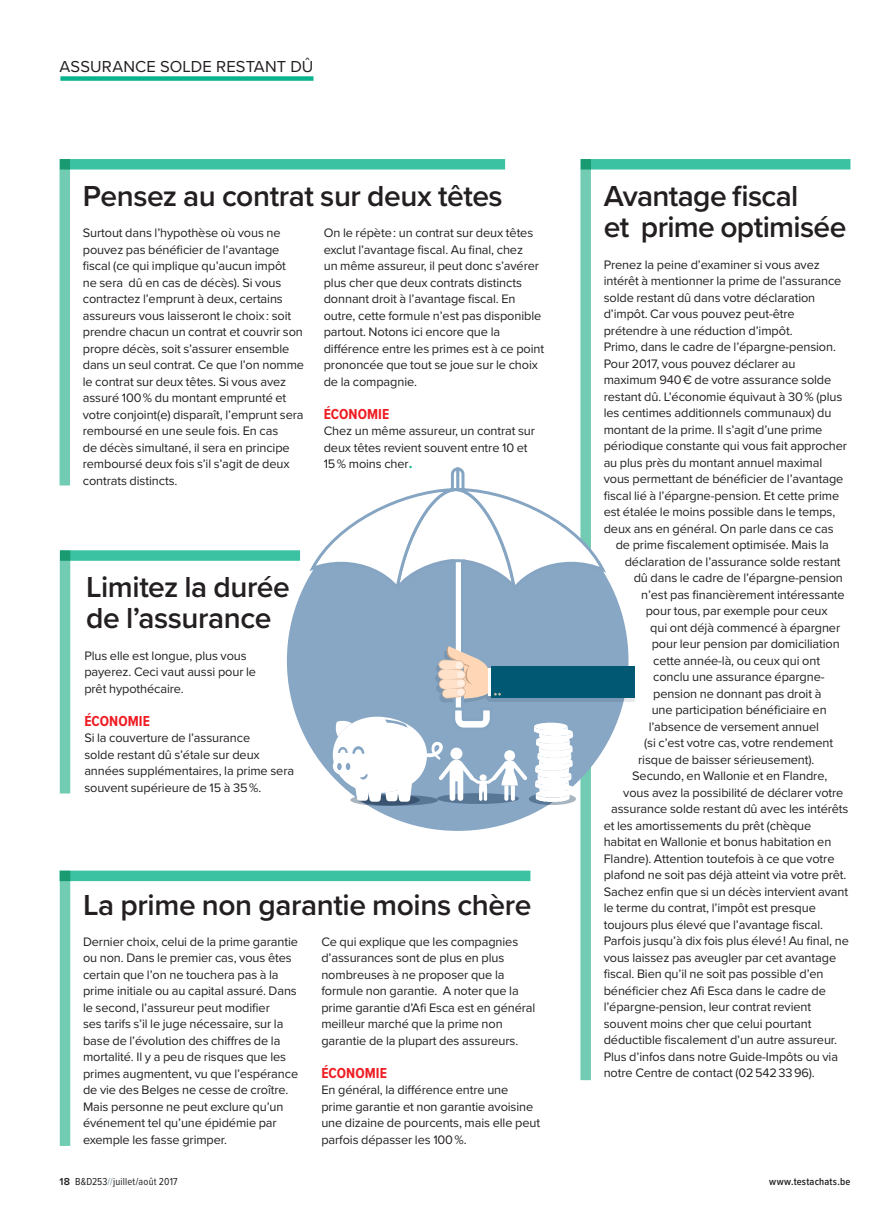
<style>
.page{position:relative;width:893px;height:1212px;background:#fff}
.page>*{position:absolute;margin:0;border:0;box-sizing:border-box;transform-origin:0 0}
.t1{font:600 30px/31.5px "Proxima Nova";letter-spacing:-.015em;color:#231f20}
.t2{font:16.5px "Proxima Nova";letter-spacing:.005em;color:#231f20}
.t3{font:700 15px "Proxima Nova Cond";letter-spacing:.005em;color:#ee1d23}
.t4{font:12.75px/16.5px "Proxima Nova";letter-spacing:-.01em;color:#231f20}
.t5{font:10.5px "Proxima Nova Cond";letter-spacing:.02em;color:#231f20}
.t6{font:600 10.5px "Proxima Nova Cond";letter-spacing:.02em;color:#231f20}
.s1{font-family:"Proxima Nova Cond";font-weight:700;font-size:15px;color:#0ab38d}
.s2{font-family:"Proxima Nova";font-weight:600}
.s3{color:#7996a3}
</style>
<div class="page">
<div style="left:60px;top:76px;width:253px;height:5px;background:#0ab38d"></div>
<div style="left:581px;top:159px;width:269px;height:11px;background:#3bc2a3"></div>
<div style="left:580px;top:159px;width:11px;height:921px;background:#72ccb3"></div>
<div style="left:60px;top:159px;width:445px;height:11px;background:#3bc2a3"></div>
<div style="left:60px;top:159px;width:10px;height:326px;background:#72ccb3"></div>
<div style="left:60px;top:870px;width:470px;height:11px;background:#3bc2a3"></div>
<div style="left:60px;top:870px;width:10px;height:276px;background:#72ccb3"></div>
<div style="left:60px;top:550px;width:240px;height:11px;background:#3bc2a3"></div>
<div style="left:60px;top:550px;width:10px;height:243px;background:#72ccb3"></div>
<div style="left:287px;top:490px;width:341px;height:341px;background:#87a7c5;border-radius:50%"></div>
<svg style="left:529px;top:793px;width:47px;height:12px"></svg>
<svg style="left:437px;top:793px;width:82px;height:11px"></svg>
<svg style="left:358px;top:795px;width:80px;height:11px"></svg>
<svg style="left:350px;top:794px;width:70px;height:12px"></svg>
<div style="left:454px;top:490px;width:8px;height:221px;background:#fff"></div>
<div style="left:453px;top:488px;width:11px;height:224px;border:3px solid #85a5c3"></div>
<svg style="left:306px;top:466px;width:303px;height:133px"></svg>
<svg style="left:333px;top:646px;width:301px;height:156px"></svg>
<p class="t2" style="left:60px;top:54px;width:255px">ASSURANCE SOLDE RESTANT DÛ</p>
<h1 class="t1" style="left:83px;top:179px;width:421px">Pensez au contrat sur deux têtes</h1>
<p class="t4" style="left:83px;top:224px;width:199px">Surtout dans l’hypothèse où vous ne</p>
<p class="t4" style="left:83px;top:241px;width:223px">pouvez pas bénéficier de l’avantage fiscal (ce qui implique qu’aucun impôt<br>ne sera dû en cas de décès). Si vous contractez l’emprunt à deux, certains assureurs vous laisseront le choix : soit prendre chacun un contrat et couvrir son propre décès, soit s’assurer ensemble dans un seul contrat. Ce que l’on nomme le contrat sur deux têtes. Si vous avez assuré 100 % du montant emprunté et votre conjoint(e) disparaît, l’emprunt sera remboursé en une seule fois. En cas<br>de décès simultané, il sera en principe remboursé deux fois s’il s’agit de deux contrats distincts.</p>
<p class="t4" style="left:324px;top:224px;width:222px">On le répète : un contrat sur deux têtes exclut l’avantage fiscal. Au final, chez<br>un même assureur, il peut donc s’avérer plus cher que deux contrats distincts donnant droit à l’avantage fiscal. En outre, cette formule n’est pas disponible partout. Notons ici encore que la différence entre les primes est à ce point prononcée que tout se joue sur le choix de la compagnie.</p>
<p class="t3" style="left:324px;top:403px;width:67px">ÉCONOMIE</p>
<p class="t4" style="left:324px;top:422px;width:213px">Chez un même assureur, un contrat sur deux têtes revient souvent entre 10 et<br>15 % moins cher<span class="s1">.</span></p>
<h1 class="t1" style="left:86px;top:570px;width:205px">Limitez la durée de l’assurance</h1>
<p class="t4" style="left:84px;top:647px;width:173px">Plus elle est longue, plus vous payerez. Ceci vaut aussi pour le prêt hypothécaire.</p>
<p class="t3" style="left:84px;top:710px;width:67px">ÉCONOMIE</p>
<p class="t4" style="left:84px;top:729px;width:211px">Si la couverture de l’assurance<br>solde restant dû s’étale sur deux années supplémentaires, la prime sera souvent supérieure de 15 à 35 %.</p>
<h1 class="t1" style="left:83px;top:888px;width:450px">La prime non garantie moins chère</h1>
<p class="t4" style="left:83px;top:933px;width:217px">Dernier choix, celui de la prime garantie ou non. Dans le premier cas, vous êtes certain que l’on ne touchera pas à la prime initiale ou au capital assuré. Dans le second, l’assureur peut modifier<br>ses tarifs s’il le juge nécessaire, sur la base de l’évolution des chiffres de la mortalité. Il y a peu de risques que les primes augmentent, vu que l’espérance de vie des Belges ne cesse de croître.<br>Mais personne ne peut exclure qu’un événement tel qu’une épidémie par exemple les fasse grimper.</p>
<p class="t4" style="left:321px;top:933px;width:216px">Ce qui explique que les compagnies d’assurances sont de plus en plus nombreuses à ne proposer que la formule non garantie. A noter que la prime garantie d’Afi Esca est en général meilleur marché que la prime non garantie de la plupart des assureurs.</p>
<p class="t3" style="left:321px;top:1062px;width:67px">ÉCONOMIE</p>
<p class="t4" style="left:321px;top:1081px;width:220px">En général, la différence entre une prime garantie et non garantie avoisine une dizaine de pourcents, mais elle peut parfois dépasser les 100 %.</p>
<h1 class="t1" style="left:604px;top:179px;width:196px">Avantage fiscal</h1>
<h1 class="t1" style="left:604px;top:211px;width:244px">et prime optimisée</h1>
<p class="t4" style="left:604px;top:255px;width:245px">Prenez la peine d’examiner si vous avez intérêt à mentionner la prime de l’assurance solde restant dû dans votre déclaration d’impôt. Car vous pouvez peut-être prétendre à une réduction d’impôt.<br>Primo, dans le cadre de l’épargne-pension.<br>Pour 2017, vous pouvez déclarer au maximum 940 € de votre assurance solde restant dû. L’économie équivaut à 30 % (plus les centimes additionnels communaux) du montant de la prime. Il s’agit d’une prime périodique constante qui vous fait approcher au plus près du montant annuel maximal vous permettant de bénéficier de l’avantage fiscal lié à l’épargne-pension. Et cette prime est étalée le moins possible dans le temps, deux ans en général. On parle dans ce cas</p>
<p class="t4" style="left:616px;top:536px;width:215px">de prime fiscalement optimisée. Mais la</p>
<p class="t4" style="left:625px;top:552px;width:218px">déclaration de l’assurance solde restant</p>
<p class="t4" style="left:634px;top:569px;width:211px">dû dans le cadre de l’épargne-pension</p>
<p class="t4" style="left:641px;top:585px;width:205px">n’est pas financièrement intéressante</p>
<p class="t4" style="left:646px;top:602px;width:183px">pour tous, par exemple pour ceux</p>
<p class="t4" style="left:650px;top:618px;width:191px">qui ont déjà commencé à épargner</p>
<p class="t4" style="left:652px;top:635px;width:190px">pour leur pension par domiciliation</p>
<p class="t4" style="left:653px;top:651px;width:168px">cette année-là, ou ceux qui ont</p>
<p class="t4" style="left:653px;top:668px;width:173px">conclu une assurance épargne-</p>
<p class="t4" style="left:653px;top:684px;width:170px">pension ne donnant pas droit à</p>
<p class="t4" style="left:652px;top:701px;width:177px">une participation bénéficiaire en</p>
<p class="t4" style="left:649px;top:717px;width:172px">l’absence de versement annuel</p>
<p class="t4" style="left:644px;top:734px;width:190px">(si c’est votre cas, votre rendement</p>
<p class="t4" style="left:638px;top:750px;width:178px">risque de baisser sérieusement).</p>
<p class="t4" style="left:632px;top:767px;width:197px">Secundo, en Wallonie et en Flandre,</p>
<p class="t4" style="left:623px;top:783px;width:222px">vous avez la possibilité de déclarer votre</p>
<p class="t4" style="left:611px;top:800px;width:239px">assurance solde restant dû avec les intérêts</p>
<p class="t4" style="left:604px;top:816px;width:209px">et les amortissements du prêt (chèque</p>
<p class="t4" style="left:604px;top:833px;width:229px">habitat en Wallonie et bonus habitation en</p>
<p class="t4" style="left:604px;top:849px;width:232px">Flandre). Attention toutefois à ce que votre</p>
<p class="t4" style="left:604px;top:866px;width:244px">plafond ne soit pas déjà atteint via votre prêt.</p>
<p class="t4" style="left:604px;top:882px;width:246px">Sachez enfin que si un décès intervient avant</p>
<p class="t4" style="left:604px;top:899px;width:214px">le terme du contrat, l’impôt est presque</p>
<p class="t4" style="left:604px;top:915px;width:221px">toujours plus élevé que l’avantage fiscal.</p>
<p class="t4" style="left:604px;top:932px;width:247px">Parfois jusqu’à dix fois plus élevé ! Au final, ne</p>
<p class="t4" style="left:604px;top:948px;width:234px">vous laissez pas aveugler par cet avantage</p>
<p class="t4" style="left:604px;top:965px;width:221px">fiscal. Bien qu’il ne soit pas possible d’en</p>
<p class="t4" style="left:604px;top:981px;width:224px">bénéficier chez Afi Esca dans le cadre de</p>
<p class="t4" style="left:604px;top:998px;width:209px">l’épargne-pension, leur contrat revient</p>
<p class="t4" style="left:604px;top:1014px;width:209px">souvent moins cher que celui pourtant</p>
<p class="t4" style="left:604px;top:1031px;width:235px">déductible fiscalement d’un autre assureur.</p>
<p class="t4" style="left:604px;top:1047px;width:236px">Plus d’infos dans notre Guide-Impôts ou via</p>
<p class="t4" style="left:604px;top:1064px;width:213px">notre Centre de contact (02 542 33 96).</p>
<p class="t5" style="left:60px;top:1174px;width:120px"><span class="s2">18</span> B&amp;D253<span class="s3">//</span>juillet/août 2017</p>
<p class="t6" style="left:769px;top:1174px;width:83px">www.testachats.be</p>
</div>
